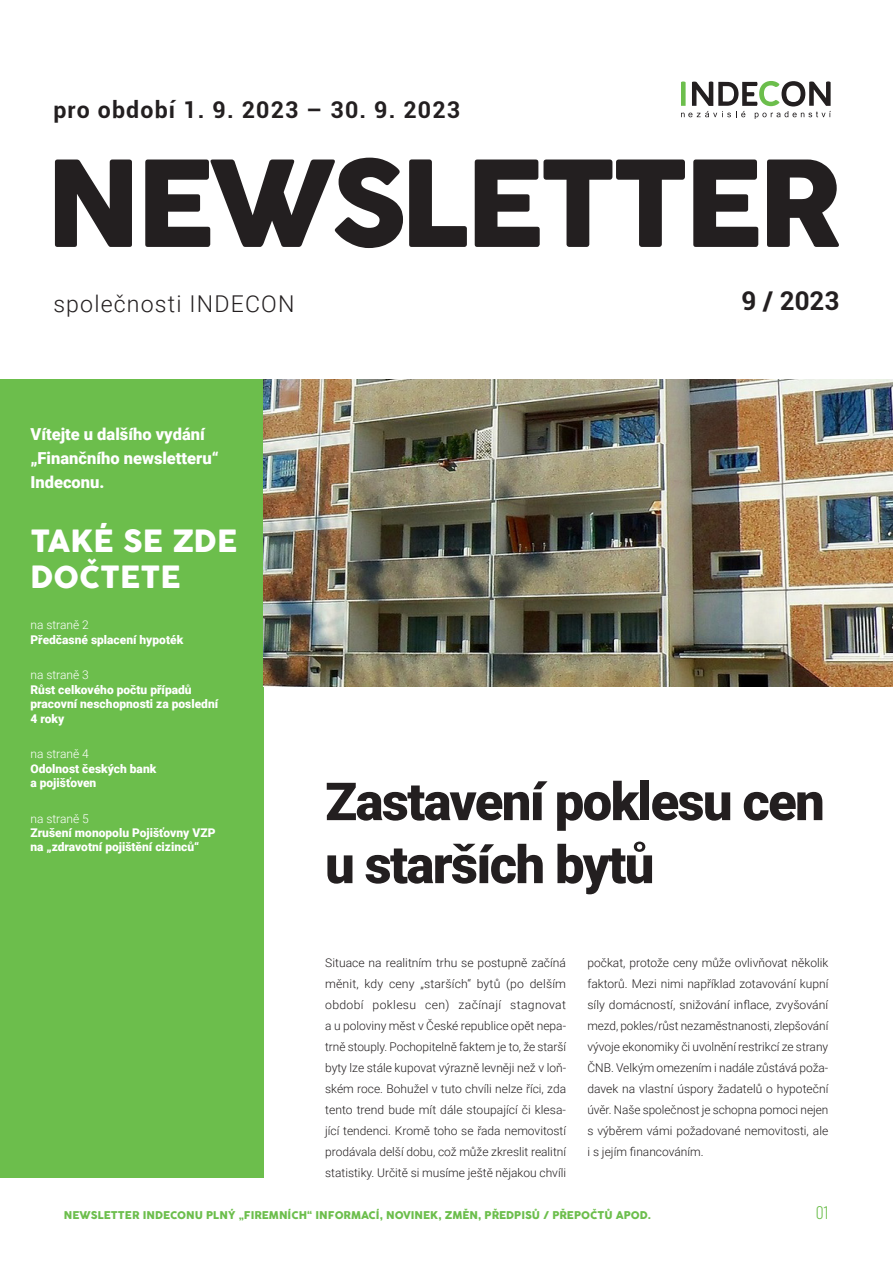
<style>
.page{position:relative;width:893px;height:1263px;background:#fff}
.page>*{position:absolute;margin:0;border:0;box-sizing:border-box;transform-origin:0 0}
.nadpis{font:900 52.5px/63px "Roboto";letter-spacing:-.03em;color:#231f20}
.bíly_text{font:30px/36px "Cocogoose";color:#fff}
.t1{font:700 25.95px "Roboto";color:#231f20}
.t2{font:700 23.1px "Roboto";letter-spacing:.05em;color:#231f20}
.t3{font:300 23.1px "Roboto";letter-spacing:.05em;color:#231f20}
.t4{font:300 18px "Barlow Condensed";color:#6cbe4c}
.bíly_text-2{font:900 16.5px/24px "Roboto";color:#fff}
.článek_text{font:300 12px/21px "Roboto";color:#231f20;text-align:justify}
.dale_se_doctete{font:900 12px/14.4px "Roboto";color:#fff}
.t5{font:10.5px "Cocogoose";color:#6cbe4c}
.s1{font-weight:300}
</style>
<div class="page">
<svg style="left:55px;top:159px;width:77px;height:88px"></svg>
<svg style="left:145px;top:158px;width:258px;height:90px"></svg>
<svg style="left:409px;top:159px;width:58px;height:88px"></svg>
<svg style="left:475px;top:159px;width:210px;height:88px"></svg>
<svg style="left:693px;top:160px;width:65px;height:87px"></svg>
<svg style="left:767px;top:160px;width:72px;height:87px"></svg>
<svg style="left:681px;top:81px;width:150px;height:38px"></svg>
<div style="left:0;top:379px;width:264px;height:798px;background:#6cbe4c"></div>
<img style="left:264px;top:379px;width:629px;height:308px">
<p class="t2" style="left:53px;top:93px;width:408px">pro období 1. 9. 2023 – 30. 9. 2023</p>
<p class="t3" style="left:53px;top:288px;width:243px">společnosti INDECON</p>
<p class="t1" style="left:742px;top:283px;width:99px">9 / 2023</p>
<p class="bíly_text-2" style="left:30px;top:421px;width:190px">Vítejte u dalšího vydání „Finančního newsletteru“<br>Indeconu.</p>
<p class="bíly_text" style="left:30px;top:524px;width:208px">TAKÉ SE ZDE<br>DOČTETE</p>
<p class="dale_se_doctete" style="left:30px;top:617px;width:154px"><span class="s1">na straně 2<br></span>Předčasné splacení hypoték</p>
<p class="dale_se_doctete" style="left:30px;top:667px;width:189px"><span class="s1">na straně 3<br></span>Růst celkového počtu případů pracovní neschopnosti za poslední<br>4 roky</p>
<p class="dale_se_doctete" style="left:30px;top:746px;width:127px"><span class="s1">na straně 4<br></span>Odolnost českých bank a pojišťoven</p>
<p class="dale_se_doctete" style="left:30px;top:811px;width:187px"><span class="s1">na straně 5<br></span>Zrušení monopolu Pojišťovny VZP na „zdravotní pojištění cizinců“</p>
<p class="nadpis" style="left:325px;top:768px;width:501px">Zastavení poklesu cen u starších bytů</p>
<p class="článek_text" style="left:325px;top:952px;width:242px">Situace na realitním trhu se postupně začíná měnit, kdy ceny „starších“ bytů (po delším období poklesu cen) začínají stagnovat a u poloviny měst v České republice opět nepa&shy;trně stouply. Pochopitelně faktem je to, že starší byty lze stále kupovat výrazně levněji než v loň&shy;ském roce. Bohužel v tuto chvíli nelze říci, zda tento trend bude mít dále stoupající či klesa&shy;jící tendenci. Kromě toho se řada nemovitostí prodávala delší dobu, což může zkreslit realitní statistiky. Určitě si musíme ještě nějakou chvíli</p>
<p class="článek_text" style="left:587px;top:952px;width:243px">počkat, protože ceny může ovlivňovat několik faktorů. Mezi nimi například zotavování kupní síly domácností, snižování inflace, zvyšování mezd, pokles/růst nezaměstnanosti, zlepšování vývoje ekonomiky či uvolnění restrikcí ze strany ČNB. Velkým omezením i nadále zůstává poža&shy;davek na vlastní úspory žadatelů o hypoteční úvěr. Naše společnost je schopna pomoci nejen s výběrem vámi požadované nemovitosti, ale i s jejím financováním.</p>
<p class="t5" style="left:64px;top:1208px;width:589px">NEWSLETTER INDECONU PLNÝ „FIREMNÍCH“ INFORMACÍ, NOVINEK, ZMĚN, PŘEDPISŮ / PŘEPOČTŮ APOD.</p>
<h3 class="t4" style="left:816px;top:1200px;width:14px">01</h3>
</div>
